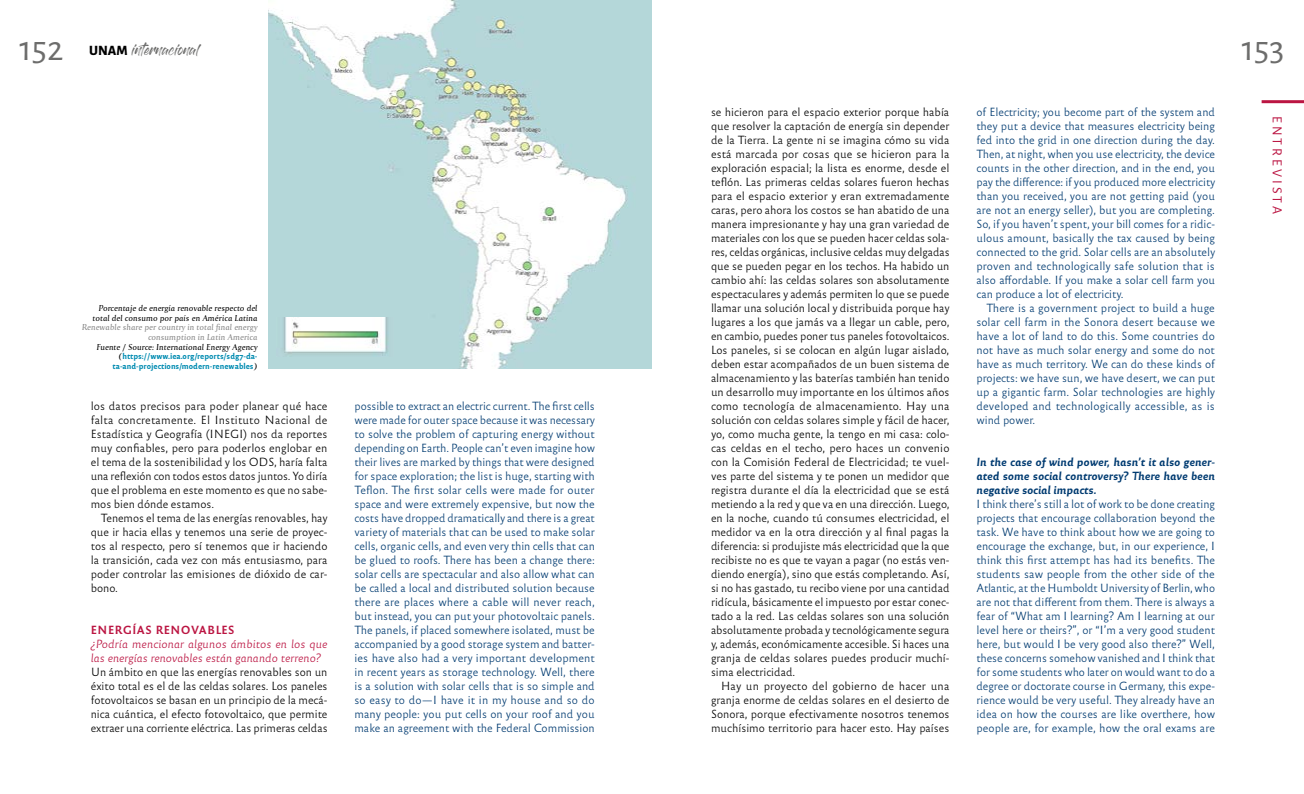
<style>
.page{position:relative;width:1304px;height:794px;background:#fff}
.page>*{position:absolute;margin:0;border:0;box-sizing:border-box;transform-origin:0 0}
.t1{font:36px "Alegreya Sans";color:#6d6d6c}
.t2{font:14px "Alegreya Sans";letter-spacing:.22em;color:#bb1542}
.t3{font:11px/14px "Reforma 2018 Blanca";color:#003b71;text-align:justify}
.t4{font:11px/14px "Reforma 2018 Blanca";color:#000;text-align:justify}
.t5{font:11px/14px "Reforma 2018 Negra Italica";color:#003b71;text-align:justify}
.t6{font:11px/14px "Reforma 2018 Blanca Italica";color:#bb1542}
.t7{font:11px "Reforma 2018 Negra";letter-spacing:.05em;color:#bb1542}
.t8{font:11px "Gloss And Bloom";color:#6b6b6a}
.t9{font:8px/9.6px "Reforma 1918 Gris Italica";color:#000;text-align:right}
.t10{font:8px/9.6px "Reforma 2018 Negra";color:#008bb1;text-align:right}
.t11{font:8px/9.6px "Reforma 1918 Gris Italica";color:#878787;text-align:right}
.s1{font-family:"Alegreya Sans";font-weight:800;font-size:14px;color:#000}
.s2{font-family:"Reforma 1918 Gris Italica";color:#000}
</style>
<div class="page">
<hr style="left:1262px;top:100px;width:42px;height:3px;background:#bb1542">
<img style="left:268px;top:0;width:384px;height:368px">
<img style="left:277px;top:317px;width:116px;height:40px">
<h1 class="t1" style="left:20px;top:24px;width:45px">152</h1>
<p class="t8" style="left:89px;top:45px;width:112px"><span class="s1">UNAM</span> internacional</p>
<h1 class="t1" style="left:1242px;top:24px;width:44px">153</h1>
<p class="t9" style="left:93px;top:304px;width:166px">Porcentaje de energía renovable respecto del total del consumo por país en América Latina</p>
<p class="t11" style="left:82px;top:323px;width:177px">Renewable share per country in total final energy consumption in Latin America</p>
<p class="t9" style="left:97px;top:342px;width:163px">Fuente / Source: International Energy Agency</p>
<p class="t10" style="left:113px;top:351px;width:146px"><span class="s2">(</span>https://www.iea.org/reports/sdg7-da&shy;ta-and-projections/modern-renewables<span class="s2">)</span></p>
<p class="t4" style="left:91px;top:399px;width:238px">los datos precisos para poder planear qué hace falta concretamente. El Instituto Nacional de Estadística y Geografía (INEGI) nos da reportes muy confiables, pero para poderlos englobar en el tema de la sostenibilidad y los ODS, haría falta una reflexión con todos estos datos juntos. Yo diría que el problema en este momento es que no sabe&shy;mos bien dónde estamos.</p>
<p class="t4" style="left:91px;top:511px;width:238px;text-indent:10px">Tenemos el tema de las energías renovables, hay que ir hacia ellas y tenemos una serie de proyec&shy;tos al respecto, pero sí tenemos que ir haciendo la transición, cada vez con más entusiasmo, para poder controlar las emisiones de dióxido de car&shy;bono.</p>
<p class="t7" style="left:91px;top:623px;width:145px">ENERGÍAS RENOVABLES</p>
<p class="t6" style="left:91px;top:637px;width:238px">¿Podría mencionar algunos ámbitos en los que las energías renovables están ganando terreno?</p>
<p class="t4" style="left:91px;top:665px;width:238px">Un ámbito en que las energías renovables son un éxito total es el de las celdas solares. Los paneles fotovoltaicos se basan en un principio de la mecá&shy;nica cuántica, el efecto fotovoltaico, que permite extraer una corriente eléctrica. Las primeras celdas</p>
<p class="t3" style="left:354px;top:399px;width:242px">possible to extract an electric current. The first cells were made for outer space because it was necessary to solve the problem of capturing energy without depending on Earth. People can’t even imagine how their lives are marked by things that were designed for space exploration; the list is huge, starting with Teflon. The first solar cells were made for outer space and were extremely expensive, but now the costs have dropped dramatically and there is a great variety of materials that can be used to make solar cells, organic cells, and even very thin cells that can be glued to roofs. There has been a change there: solar cells are spectacular and also allow what can be called a local and distributed solution because there are places where a cable will never reach, but instead, you can put your photovoltaic panels.<br>The panels, if placed somewhere isolated, must be accompanied by a good storage system and batter&shy;ies have also had a very important development in recent years as storage technology. Well, there is a solution with solar cells that is so simple and so easy to do—I have it in my house and so do many people: you put cells on your roof and you make an agreement with the Federal Commission</p>
<p class="t4" style="left:711px;top:105px;width:240px">se hicieron para el espacio exterior porque había que resolver la captación de energía sin depender de la Tierra. La gente ni se imagina cómo su vida está marcada por cosas que se hicieron para la exploración espacial; la lista es enorme, desde el teflón. Las primeras celdas solares fueron hechas para el espacio exterior y eran extremadamente caras, pero ahora los costos se han abatido de una manera impresionante y hay una gran variedad de materiales con los que se pueden hacer celdas sola&shy;res, celdas orgánicas, inclusive celdas muy delgadas que se pueden pegar en los techos. Ha habido un cambio ahí: las celdas solares son absolutamente espectaculares y además permiten lo que se puede llamar una solución local y distribuida porque hay lugares a los que jamás va a llegar un cable, pero, en cambio, puedes poner tus paneles fotovoltaicos.<br>Los paneles, si se colocan en algún lugar aislado, deben estar acompañados de un buen sistema de almacenamiento y las baterías también han tenido un desarrollo muy importante en los últimos años como tecnología de almacenamiento. Hay una solución con celdas solares simple y fácil de hacer, yo, como mucha gente, la tengo en mi casa: colo&shy;cas celdas en el techo, pero haces un convenio con la Comisión Federal de Electricidad; te vuel&shy;ves parte del sistema y te ponen un medidor que registra durante el día la electricidad que se está metiendo a la red y que va en una dirección. Luego, en la noche, cuando tú consumes electricidad, el medidor va en la otra dirección y al final pagas la diferencia: si produjiste más electricidad que la que recibiste no es que te vayan a pagar (no estás ven&shy;diendo energía), sino que estás completando. Así, si no has gastado, tu recibo viene por una cantidad ridícula, básicamente el impuesto por estar conec&shy;tado a la red. Las celdas solares son una solución absolutamente probada y tecnológicamente segura y, además, económicamente accesible. Si haces una granja de celdas solares puedes producir muchí&shy;sima electricidad.</p>
<p class="t4" style="left:711px;top:679px;width:240px;text-indent:10px">Hay un proyecto del gobierno de hacer una granja enorme de celdas solares en el desierto de Sonora, porque efectivamente nosotros tenemos muchísimo territorio para hacer esto. Hay países</p>
<p class="t3" style="left:976px;top:105px;width:240px">of Electricity; you become part of the system and they put a device that measures electricity being fed into the grid in one direction during the day.<br>Then, at night, when you use electricity, the device counts in the other direction, and in the end, you pay the difference: if you produced more electricity than you received, you are not getting paid (you are not an energy seller), but you are completing.<br>So, if you haven’t spent, your bill comes for a ridic&shy;ulous amount, basically the tax caused by being connected to the grid. Solar cells are an absolutely proven and technologically safe solution that is also affordable. If you make a solar cell farm you can produce a lot of electricity.</p>
<p class="t3" style="left:976px;top:301px;width:240px;text-indent:10px">There is a government project to build a huge solar cell farm in the Sonora desert because we have a lot of land to do this. Some countries do not have as much solar energy and some do not have as much territory. We can do these kinds of projects: we have sun, we have desert, we can put up a gigantic farm. Solar technologies are highly developed and technologically accessible, as is wind power.</p>
<p class="t5" style="left:976px;top:455px;width:240px">In the case of wind power, hasn’t it also gener&shy;ated some social controversy? There have been negative social impacts.</p>
<p class="t3" style="left:976px;top:497px;width:240px">I think there’s still a lot of work to be done creating projects that encourage collaboration beyond the task. We have to think about how we are going to encourage the exchange, but, in our experience, I think this first attempt has had its benefits. The students saw people from the other side of the Atlantic, at the Humboldt University of Berlin, who are not that different from them. There is always a fear of “What am I learning? Am I learning at our level here or theirs?”, or “I’m a very good student here, but would I be very good also there?” Well, these concerns somehow vanished and I think that for some students who later on would want to do a degree or doctorate course in Germany, this expe&shy;rience would be very useful. They already have an idea on how the courses are like overthere, how people are, for example, how the oral exams are</p>
<p class="t2" style="left:1287px;top:116px;width:99px;rotate:90deg">ENTREVISTA</p>
</div>
